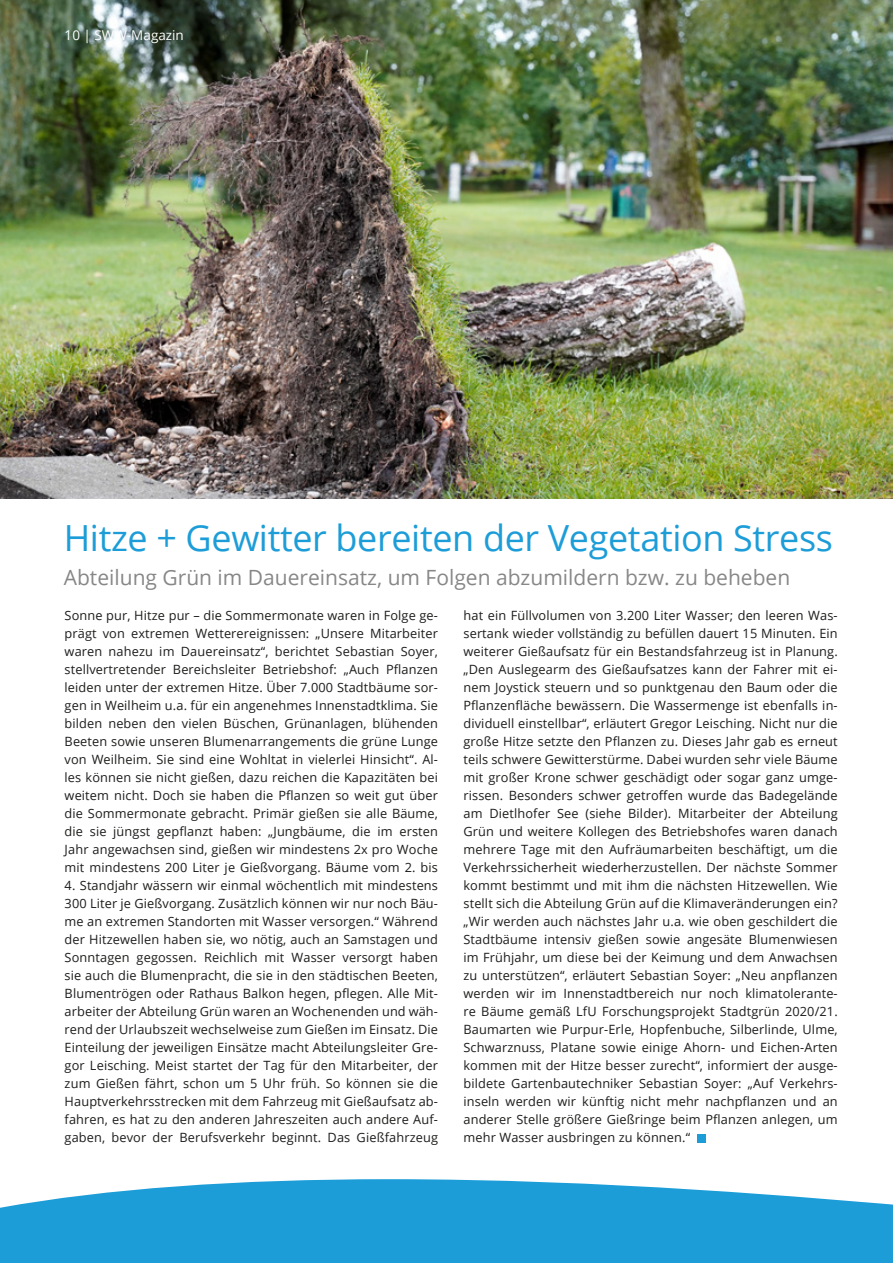
<style>
.page{position:relative;width:893px;height:1263px;background:#fff}
.page>*{position:absolute;margin:0;border:0;box-sizing:border-box;transform-origin:0 0}
.t1{font:36px "Open Sans";letter-spacing:-.01em;color:#1d9dd8}
.t2{font:21px "Open Sans";color:#878787}
.t3{font:13.5px "Open Sans";color:#fff}
.t4{font:12.75px/18px "Open Sans";letter-spacing:.01em;color:#1d1d1b;text-align:justify}
</style>
<div class="page">
<img style="left:0;top:0;width:893px;height:498px">
<hr style="left:892px;top:732px;width:1px;height:531px;background:#dfebf9">
<svg style="left:0;top:1179px;width:893px;height:84px;background:#35a7dc"></svg>
<div style="left:697px;top:1134px;width:9px;height:8px;background:#1d9dd8"></div>
<p class="t3" style="left:65px;top:26px;width:121px">10 | SWW-Magazin</p>
<h1 class="t1" style="left:64px;top:514px;width:771px">Hitze + Gewitter bereiten der Vegetation Stress</h1>
<h2 class="t2" style="left:64px;top:563px;width:728px">Abteilung Grün im Dauereinsatz, um Folgen abzumildern bzw. zu beheben</h2>
<p class="t4" style="left:463px;top:606px;width:376px">hat ein Füllvolumen von 3.200 Liter Wasser; den leeren Was&shy;sertank wieder vollständig zu befüllen dauert 15 Minuten. Ein weiterer Gießaufsatz für ein Bestandsfahrzeug ist in Planung. „Den Auslegearm des Gießaufsatzes kann der Fahrer mit ei&shy;nem Joystick steuern und so punktgenau den Baum oder die Pflanzenfläche bewässern. Die Wassermenge ist ebenfalls in&shy;dividuell einstellbar“, erläutert Gregor Leisching. Nicht nur die große Hitze setzte den Pflanzen zu. Dieses Jahr gab es erneut teils schwere Gewitterstürme. Dabei wurden sehr viele Bäume mit großer Krone schwer geschädigt oder sogar ganz umge&shy;rissen. Besonders schwer getroffen wurde das Badegelände am Dietlhofer See (siehe Bilder). Mitarbeiter der Abteilung Grün und weitere Kollegen des Betriebshofes waren danach mehrere Tage mit den Aufräumarbeiten beschäftigt, um die Verkehrssicherheit wiederherzustellen. Der nächste Sommer kommt bestimmt und mit ihm die nächsten Hitzewellen. Wie stellt sich die Abteilung Grün auf die Klimaveränderungen ein? „Wir werden auch nächstes Jahr u.a. wie oben geschildert die Stadtbäume intensiv gießen sowie angesäte Blumenwiesen im Frühjahr, um diese bei der Keimung und dem Anwachsen zu unterstützen“, erläutert Sebastian Soyer: „Neu anpflanzen werden wir im Innenstadtbereich nur noch klimatolerante&shy;re Bäume gemäß LfU Forschungsprojekt Stadtgrün 2020/21.<br>Baumarten wie Purpur-Erle, Hopfenbuche, Silberlinde, Ulme, Schwarznuss, Platane sowie einige Ahorn- und Eichen-Arten kommen mit der Hitze besser zurecht“, informiert der ausge&shy;bildete Gartenbautechniker Sebastian Soyer: „Auf Verkehrs&shy;inseln werden wir künftig nicht mehr nachpflanzen und an anderer Stelle größere Gießringe beim Pflanzen anlegen, um mehr Wasser ausbringen zu können.“</p>
<p class="t4" style="left:65px;top:606px;width:375px">Sonne pur, Hitze pur – die Sommermonate waren in Folge ge&shy;prägt von extremen Wetterereignissen: „Unsere Mitarbeiter waren nahezu im Dauereinsatz“, berichtet Sebastian Soyer, stellvertretender Bereichsleiter Betriebshof: „Auch Pflanzen leiden unter der extremen Hitze. Über 7.000 Stadtbäume sor&shy;gen in Weilheim u.a. für ein angenehmes Innenstadtklima. Sie bilden neben den vielen Büschen, Grünanlagen, blühenden Beeten sowie unseren Blumenarrangements die grüne Lunge von Weilheim. Sie sind eine Wohltat in vielerlei Hinsicht“. Al&shy;les können sie nicht gießen, dazu reichen die Kapazitäten bei weitem nicht. Doch sie haben die Pflanzen so weit gut über die Sommermonate gebracht. Primär gießen sie alle Bäume, die sie jüngst gepflanzt haben: „Jungbäume, die im ersten Jahr angewachsen sind, gießen wir mindestens 2x pro Woche mit mindestens 200 Liter je Gießvorgang. Bäume vom 2. bis</p>
<p class="t4" style="left:65px;top:876px;width:375px">4. Standjahr wässern wir einmal wöchentlich mit mindestens 300 Liter je Gießvorgang. Zusätzlich können wir nur noch Bäu&shy;me an extremen Standorten mit Wasser versorgen.“ Während der Hitzewellen haben sie, wo nötig, auch an Samstagen und Sonntagen gegossen. Reichlich mit Wasser versorgt haben sie auch die Blumenpracht, die sie in den städtischen Beeten, Blumentrögen oder Rathaus Balkon hegen, pflegen. Alle Mit&shy;arbeiter der Abteilung Grün waren an Wochenenden und wäh&shy;rend der Urlaubszeit wechselweise zum Gießen im Einsatz. Die Einteilung der jeweiligen Einsätze macht Abteilungsleiter Gre&shy;gor Leisching. Meist startet der Tag für den Mitarbeiter, der zum Gießen fährt, schon um 5 Uhr früh. So können sie die Hauptverkehrsstrecken mit dem Fahrzeug mit Gießaufsatz ab&shy;fahren, es hat zu den anderen Jahreszeiten auch andere Auf&shy;gaben, bevor der Berufsverkehr beginnt. Das Gießfahrzeug</p>
</div>
